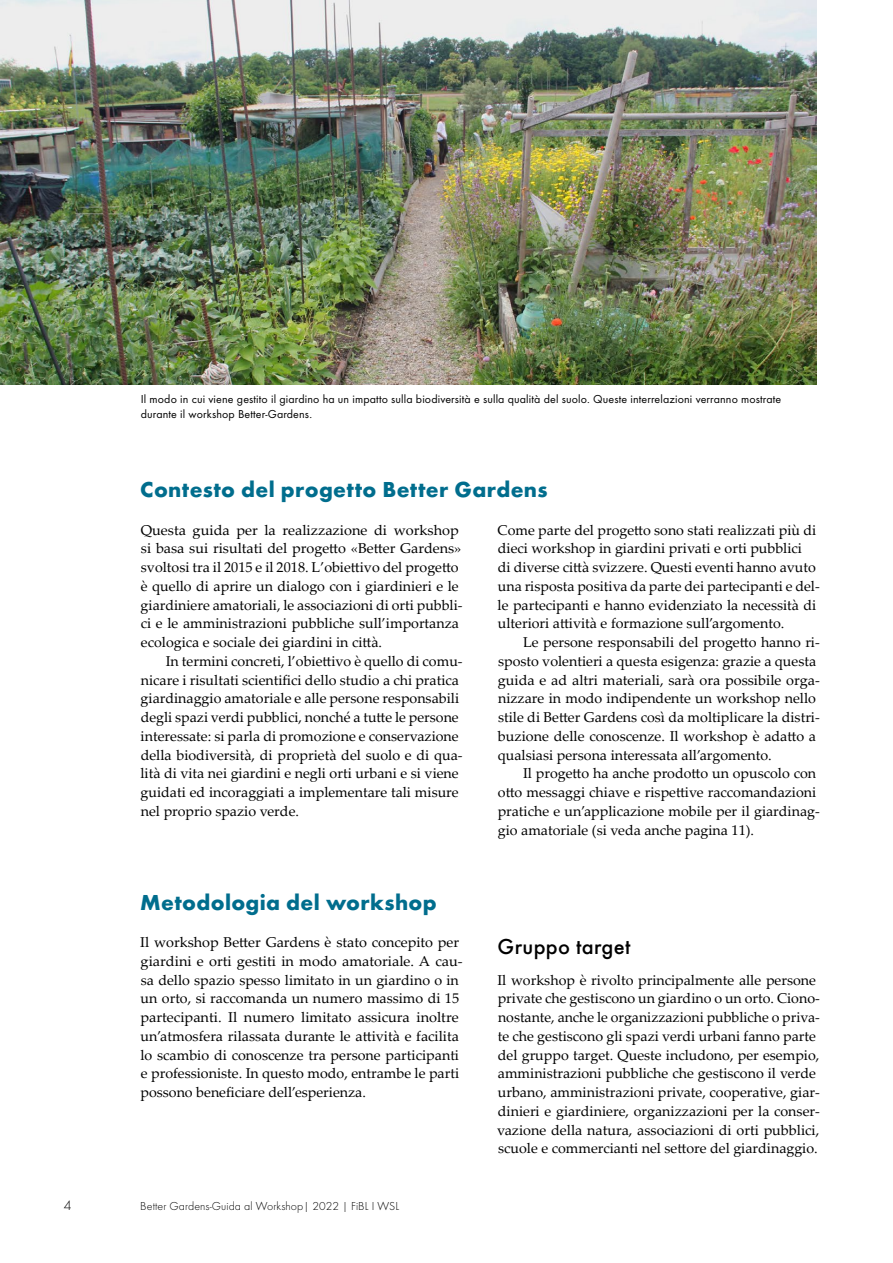
<style>
.page{position:relative;width:893px;height:1263px;background:#fff}
.page>*{position:absolute;margin:0;border:0;box-sizing:border-box;transform-origin:0 0}
.t1{font:700 22.5px "Function Pro";letter-spacing:.015em;color:#006d8d}
.t2{font:500 22.5px "Function Pro";letter-spacing:.015em;color:#000}
.t3{font:14.25px/18.8px "Palatino Linotype";color:#000}
.t4{font:300 14.25px "Function Pro";color:#000}
.t5{font:12px/15px "Function Pro";letter-spacing:.01em;color:#000}
.t6{font:300 12px "Function Pro";letter-spacing:.005em;color:#000}
</style>
<div class="page">
<img style="left:0;top:0;width:816px;height:385px">
<p class="t5" style="left:141px;top:392px;width:642px">Il modo in cui viene gestito il giardino ha un impatto sulla biodiversità e sulla qualità del suolo. Queste interrelazioni verranno mostrate durante il workshop Better-Gardens.</p>
<h1 class="t1" style="left:140px;top:476px;width:409px">Contesto del progetto Better Gardens</h1>
<p class="t3" style="left:141px;top:520px;width:324px">Questa guida per la realizzazione di workshop si basa sui risultati del progetto «Better Gardens» svoltosi tra il 2015 e il 2018. L’obiettivo del progetto è quello di aprire un dialogo con i giardinieri e le giardiniere amatoriali, le associazioni di orti pubbli&shy;ci e le amministrazioni pubbliche sull’importanza ecologica e sociale dei giardini in città.</p>
<p class="t3" style="left:140px;top:651px;width:324px;text-indent:25px">In termini concreti, l’obiettivo è quello di comu&shy;nicare i risultati scientifici dello studio a chi pratica giardinaggio amatoriale e alle persone responsabili degli spazi verdi pubblici, nonché a tutte le persone interessate: si parla di promozione e conservazione della biodiversità, di proprietà del suolo e di qua&shy;lità di vita nei giardini e negli orti urbani e si viene guidati ed incoraggiati a implementare tali misure nel proprio spazio verde.</p>
<p class="t3" style="left:498px;top:520px;width:324px">Come parte del progetto sono stati realizzati più di dieci workshop in giardini privati e orti pubblici<br>di diverse città svizzere. Questi eventi hanno avuto una risposta positiva da parte dei partecipanti e del&shy;le partecipanti e hanno evidenziato la necessità di ulteriori attività e formazione sull’argomento.</p>
<p class="t3" style="left:498px;top:632px;width:324px;text-indent:25px">Le persone responsabili del progetto hanno ri&shy;sposto volentieri a questa esigenza: grazie a questa guida e ad altri materiali, sarà ora possibile orga&shy;nizzare in modo indipendente un workshop nello stile di Better Gardens così da moltiplicare la distri&shy;buzione delle conoscenze. Il workshop è adatto a qualsiasi persona interessata all’argomento.</p>
<p class="t3" style="left:498px;top:764px;width:324px;text-indent:25px">Il progetto ha anche prodotto un opuscolo con otto messaggi chiave e rispettive raccomandazioni pratiche e un’applicazione mobile per il giardinag&shy;gio amatoriale (si veda anche pagina 11).</p>
<h1 class="t1" style="left:140px;top:888px;width:298px">Metodologia del workshop</h1>
<p class="t3" style="left:140px;top:932px;width:324px">Il workshop Better Gardens è stato concepito per giardini e orti gestiti in modo amatoriale. A cau&shy;sa dello spazio spesso limitato in un giardino o in un orto, si raccomanda un numero massimo di 15 partecipanti. Il numero limitato assicura inoltre un’atmosfera rilassata durante le attività e facilita lo scambio di conoscenze tra persone participanti e professioniste. In questo modo, entrambe le parti possono beneficiare dell’esperienza.</p>
<h1 class="t2" style="left:497px;top:933px;width:135px">Gruppo target</h1>
<p class="t3" style="left:497px;top:970px;width:324px">Il workshop è rivolto principalmente alle persone private che gestiscono un giardino o un orto. Ciono&shy;nostante, anche le organizzazioni pubbliche o priva&shy;te che gestiscono gli spazi verdi urbani fanno parte del gruppo target. Queste includono, per esempio, amministrazioni pubbliche che gestiscono il verde urbano, amministrazioni private, cooperative, giar&shy;dinieri e giardiniere, organizzazioni per la conser&shy;vazione della natura, associazioni di orti pubblici, scuole e commercianti nel settore del giardinaggio.</p>
<p class="t4" style="left:64px;top:1197px;width:9px">4</p>
<p class="t6" style="left:140px;top:1199px;width:260px">Better Gardens-Guida al Workshop| 2022 | FiBL I WSL</p>
</div>
